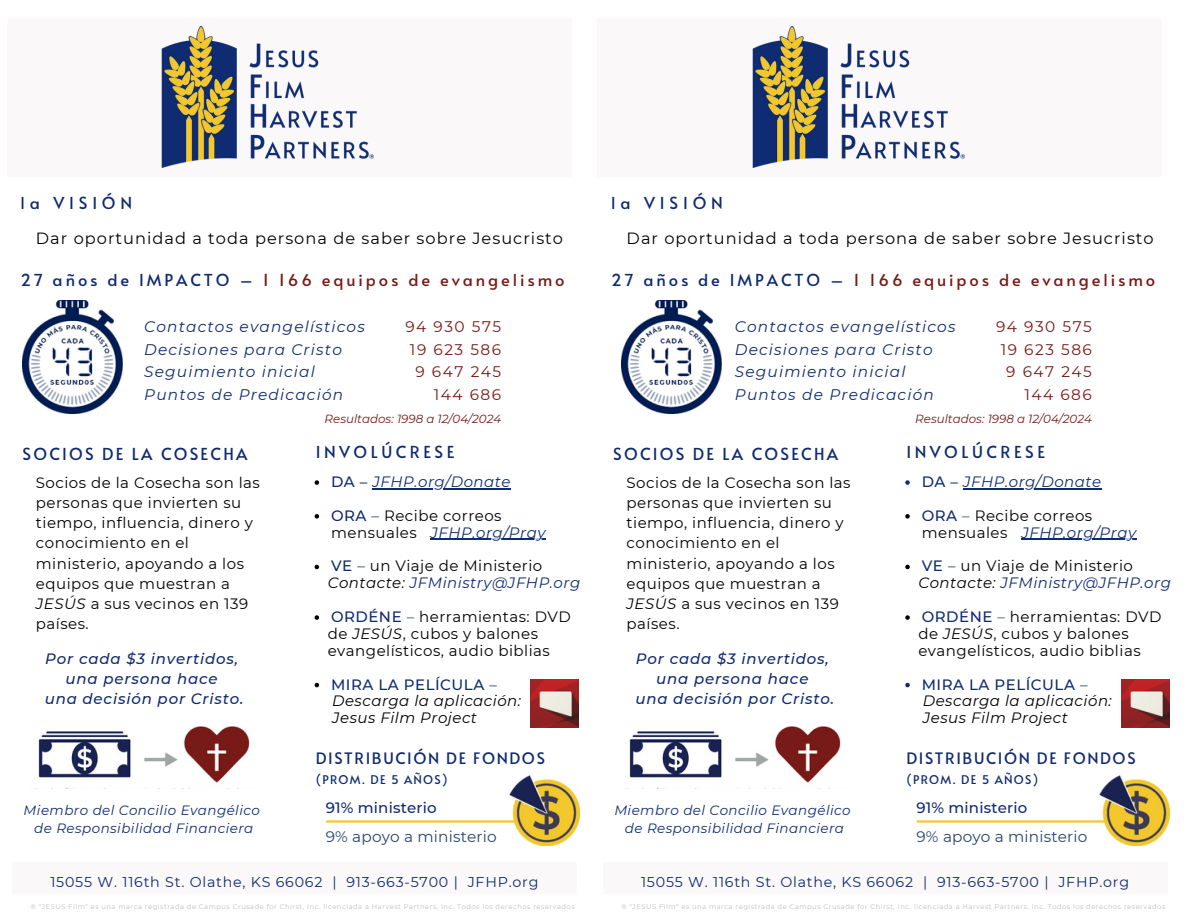
<style>
.page{position:relative;width:1188px;height:918px;background:#fff}
.page>*{position:absolute;margin:0;border:0;box-sizing:border-box;transform-origin:0 0}
.t1{font:16.5px "Alata";letter-spacing:.175em;color:#781a17}
.t2{font:16.5px "Alata";letter-spacing:.135em;color:#0f2b71}
.t3{font:16.5px "Alata";letter-spacing:.21em;color:#0f2b71}
.t4{font:16.5px "Alata";letter-spacing:.29em;color:#0f2b71}
.t5{font:16.2px "Montserrat";letter-spacing:.065em;color:#000}
.t6{font:15.75px "Alata";letter-spacing:.1em;color:#0f2b71}
.t7{font:italic 15.3px/22.5px "Montserrat";letter-spacing:.075em;color:#0f2b71}
.t8{font:15.3px/22.5px "Montserrat";letter-spacing:.1em;color:#781a17;text-align:right}
.t9{font:15.3px "Montserrat";letter-spacing:.01em;color:#27456f}
.t10{font:15px/20.2px "Montserrat";letter-spacing:.035em;color:#000}
.t11{font:italic 500 15px/20.2px "Montserrat";letter-spacing:.055em;color:#0f2b71;text-align:center}
.t12{font:italic 15px/16.8px "Montserrat";letter-spacing:.035em;color:#000}
.t13{font:italic 15px "Montserrat";letter-spacing:.035em;color:#0f2b71}
.t14{font:500 15px "Montserrat";letter-spacing:.01em;color:#0f2b71}
.t15{font:14.25px "Montserrat";letter-spacing:.055em;color:#0f2b71}
.t16{font:italic 13.5px "Montserrat";letter-spacing:.035em;color:#0f2b71}
.t17{font:12px "Alata";letter-spacing:.1em;color:#0f2b71}
.t18{font:italic 11.85px "Montserrat";color:#781a17}
.t19{font:6.75px "Montserrat";letter-spacing:.075em;color:#bebebe}
.s1{color:#0f2b71}
.s2{font-style:italic}
.s3{font-weight:500;font-style:normal}
.s4{font-weight:500;color:#0f2b71}
.s5{font-style:italic;color:#0f2b71}
.s6{color:#27456f}
.s7{font-weight:500;font-style:normal;color:#0f2b71}
.s8{font-style:normal;color:#0f2b71}
</style>
<div class="page">
<svg style="left:315px;top:480px;width:4px;height:5px"></svg>
<hr style="left:373px;top:488px;width:138px;height:1px;background:#0f2b71">
<svg style="left:315px;top:514px;width:4px;height:5px"></svg>
<hr style="left:431px;top:539px;width:115px;height:1px;background:#0f2b71">
<svg style="left:315px;top:565px;width:4px;height:4px"></svg>
<svg style="left:315px;top:615px;width:4px;height:5px"></svg>
<svg style="left:315px;top:683px;width:4px;height:4px"></svg>
<img style="left:530px;top:679px;width:49px;height:49px">
<img style="left:23px;top:300px;width:100px;height:114px">
<hr style="left:327px;top:820px;width:199px;height:3px;background:#f2c82e">
<img style="left:509px;top:776px;width:70px;height:70px">
<img style="left:38px;top:726px;width:212px;height:62px">
<div style="left:7px;top:19px;width:565px;height:158px;background:#faf8f8"></div>
<img style="left:161px;top:26px;width:213px;height:142px">
<div style="left:12px;top:862px;width:565px;height:32px;background:#faf8f8"></div>
<svg style="left:905px;top:480px;width:5px;height:5px"></svg>
<hr style="left:963px;top:488px;width:139px;height:1px;background:#0f2b71">
<svg style="left:905px;top:514px;width:5px;height:5px"></svg>
<hr style="left:1021px;top:539px;width:116px;height:1px;background:#0f2b71">
<svg style="left:905px;top:565px;width:5px;height:4px"></svg>
<svg style="left:905px;top:615px;width:5px;height:5px"></svg>
<svg style="left:905px;top:683px;width:5px;height:4px"></svg>
<img style="left:1121px;top:679px;width:49px;height:49px">
<img style="left:621px;top:300px;width:100px;height:114px">
<hr style="left:918px;top:820px;width:199px;height:3px;background:#f2c82e">
<img style="left:1100px;top:776px;width:70px;height:70px">
<img style="left:629px;top:726px;width:212px;height:62px">
<div style="left:597px;top:19px;width:565px;height:158px;background:#faf8f8"></div>
<img style="left:752px;top:26px;width:213px;height:142px">
<div style="left:603px;top:862px;width:565px;height:32px;background:#faf8f8"></div>
<h3 class="t4" style="left:21px;top:191px;width:113px">la VISIÓN</h3>
<h2 class="t4" style="left:611px;top:191px;width:113px">la VISIÓN</h2>
<h3 class="t5" style="left:36px;top:229px;width:529px">Dar oportunidad a toda persona de saber sobre Jesucristo</h3>
<h3 class="t5" style="left:627px;top:229px;width:529px">Dar oportunidad a toda persona de saber sobre Jesucristo</h3>
<h3 class="t1" style="left:21px;top:268px;width:546px"><span class="s1">27 años de IMPACTO –</span> 1 166 equipos de evangelismo</h3>
<h3 class="t8" style="left:405px;top:316px;width:97px">94 930 575<br>19 623 586<br>9 647 245<br>144 686</h3>
<p class="t7" style="left:144px;top:316px;width:222px">Contactos evangelísticos<br>Decisiones para Cristo<br>Seguimiento inicial<br>Puntos de Predicación</p>
<p class="t1" style="left:611px;top:268px;width:546px"><span class="s1">27 años de IMPACTO –</span> 1 166 equipos de evangelismo</p>
<h4 class="t8" style="left:996px;top:316px;width:97px">94 930 575<br>19 623 586<br>9 647 245<br>144 686</h4>
<h1 class="t7" style="left:735px;top:316px;width:222px">Contactos evangelísticos<br>Decisiones para Cristo<br>Seguimiento inicial<br>Puntos de Predicación</h1>
<h3 class="t18" style="left:325px;top:412px;width:178px">Resultados: 1998 a 12/04/2024</h3>
<h3 class="t18" style="left:915px;top:412px;width:178px">Resultados: 1998 a 12/04/2024</h3>
<h3 class="t2" style="left:23px;top:441px;width:226px">SOCIOS DE LA COSECHA</h3>
<p class="t3" style="left:316px;top:440px;width:140px">INVOLÚCRESE</p>
<p class="t2" style="left:613px;top:441px;width:226px">SOCIOS DE LA COSECHA</p>
<p class="t3" style="left:906px;top:440px;width:140px">INVOLÚCRESE</p>
<h3 class="t10" style="left:36px;top:472px;width:226px">Socios de la Cosecha son las personas que invierten su tiempo, influencia, dinero y conocimiento en el ministerio, apoyando a los equipos que muestran a<br><span class="s2">JESÚS</span> a sus vecinos en 139 países.</h3>
<h5 class="t11" style="left:45px;top:648px;width:195px">Por cada $3 invertidos, una persona hace</h5>
<p class="t11" style="left:45px;top:689px;width:200px">una decisión por Cristo.</p>
<p class="t13" style="left:331px;top:473px;width:181px"><span class="s3">DA –</span> JFHP.org/Donate</p>
<p class="t10" style="left:331px;top:507px;width:216px;line-height:16.8px"><span class="s4">ORA</span> <span class="s1">–</span> Recibe correos mensuales <span class="s5">JFHP.org/Pray</span></p>
<p class="t10" style="left:328px;top:558px;width:254px;line-height:16.8px"><span class="s4">VE</span> <span class="s1">–</span> un Viaje de Ministerio<br><span class="s2">Contacte:</span> <span class="s5">JFMinistry@JFHP.org</span></p>
<p class="t10" style="left:328px;top:608px;width:245px;line-height:16.8px"><span class="s4">ORDÉNE</span> <span class="s6">–</span> herramientas: DVD de <span class="s2">JESÚS</span>, cubos y balones evangelísticos, audio biblias</p>
<p class="t12" style="left:331px;top:676px;width:192px"><span class="s7">MIRA LA PELÍCULA</span> <span class="s8">–<br></span>Descarga la aplicación:<br>Jesus Film Project</p>
<p class="t6" style="left:316px;top:747px;width:231px">DISTRIBUCIÓN DE FONDOS</p>
<p class="t17" style="left:316px;top:771px;width:133px">(PROM. DE 5 AÑOS)</p>
<h1 class="t10" style="left:627px;top:472px;width:226px">Socios de la Cosecha son las personas que invierten su tiempo, influencia, dinero y conocimiento en el ministerio, apoyando a los equipos que muestran a<br><span class="s2">JESÚS</span> a sus vecinos en 139 países.</h1>
<p class="t11" style="left:636px;top:648px;width:195px">Por cada $3 invertidos, una persona hace</p>
<h1 class="t11" style="left:635px;top:689px;width:200px">una decisión por Cristo.</h1>
<p class="t13" style="left:922px;top:473px;width:181px"><span class="s3">DA –</span> JFHP.org/Donate</p>
<p class="t10" style="left:922px;top:507px;width:216px;line-height:16.8px"><span class="s4">ORA</span> <span class="s6">–</span> Recibe correos mensuales <span class="s5">JFHP.org/Pray</span></p>
<p class="t10" style="left:918px;top:558px;width:254px;line-height:16.8px"><span class="s4">VE</span> <span class="s1">–</span> un Viaje de Ministerio<br><span class="s2">Contacte:</span> <span class="s5">JFMinistry@JFHP.org</span></p>
<p class="t10" style="left:918px;top:608px;width:245px;line-height:16.8px"><span class="s4">ORDÉNE</span> <span class="s6">–</span> herramientas: DVD de <span class="s2">JESÚS</span>, cubos y balones evangelísticos, audio biblias</p>
<p class="t12" style="left:922px;top:676px;width:192px"><span class="s7">MIRA LA PELÍCULA</span> <span class="s8">–<br></span>Descarga la aplicación:<br>Jesus Film Project</p>
<h1 class="t6" style="left:906px;top:747px;width:231px">DISTRIBUCIÓN DE FONDOS</h1>
<h1 class="t17" style="left:906px;top:771px;width:133px">(PROM. DE 5 AÑOS)</h1>
<h3 class="t16" style="left:24px;top:802px;width:238px">Miembro del Concilio Evangélico</h3>
<h3 class="t16" style="left:34px;top:820px;width:221px">de Responsibilidad Financiera</h3>
<h3 class="t14" style="left:326px;top:798px;width:112px">91% ministerio</h3>
<h3 class="t9" style="left:326px;top:827px;width:172px">9% apoyo a ministerio</h3>
<h3 class="t16" style="left:614px;top:802px;width:238px">Miembro del Concilio Evangélico</h3>
<h2 class="t16" style="left:625px;top:820px;width:221px">de Responsibilidad Financiera</h2>
<p class="t14" style="left:916px;top:798px;width:112px">91% ministerio</p>
<p class="t9" style="left:916px;top:827px;width:172px">9% apoyo a ministerio</p>
<h5 class="t15" style="left:50px;top:873px;width:490px">15055 W. 116th St. Olathe, KS 66062 | 913-663-5700 | JFHP.org</h5>
<h1 class="t19" style="left:31px;top:902px;width:546px">® "JESUS Film" es una marca registrada de Campus Crusade for Chirst, Inc. licenciada a Harvest Partners, Inc. Todos los derechos reservados</h1>
<h4 class="t15" style="left:641px;top:873px;width:490px">15055 W. 116th St. Olathe, KS 66062 | 913-663-5700 | JFHP.org</h4>
<p class="t19" style="left:621px;top:902px;width:546px">® "JESUS Film" es una marca registrada de Campus Crusade for Chirst, Inc. licenciada a Harvest Partners, Inc. Todos los derechos reservados</p>
</div>
